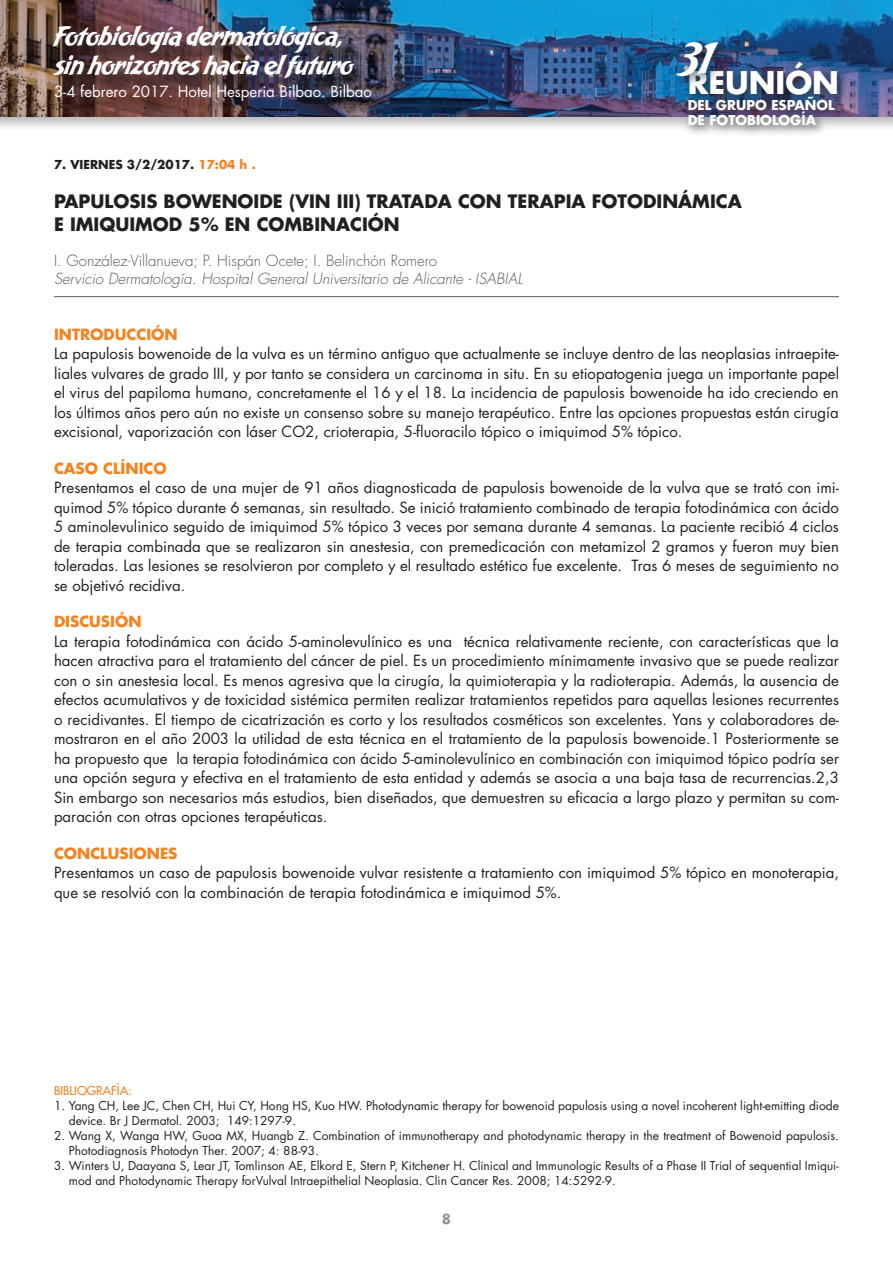
<style>
.page{position:relative;width:893px;height:1263px;background:#fff}
.page>*{position:absolute;margin:0;border:0;box-sizing:border-box;transform-origin:0 0}
.t1{font:41.1px "Bakery Script";color:#fff}
.t2{font:700 30.45px "Futura";color:#fff}
.t3{font:24.6px/29.5px "Bakery Script";color:#fff}
.t4{font:700 18px/22.5px "Futura LT";color:#231f20}
.t5{font:15px/19.5px "Futura LT";color:#231f20;text-align:justify}
.t6{font:italic 300 15px "Futura LT";color:#57585a}
.t7{font:300 15px "Futura LT";color:#57585a}
.t8{font:700 15px "Futura LT";color:#f58220}
.t9{font:15px "Futura";color:#fff}
.t10{font:700 13.5px "Futura LT";color:#939598}
.t11{font:700 13.2px/15.9px "Futura";color:#fff}
.t12{font:12px/15px "Futura LT";color:#231f20}
.t13{font:700 12px "Futura LT";color:#231f20}
.t14{font:12px "Futura LT";color:#f58220}
.s1{color:#f58220}
</style>
<div class="page">
<div style="left:0;top:0;width:893px;height:133px;background:#231f20;opacity:.3"></div>
<img style="left:0;top:0;width:893px;height:117px">
<div style="left:682px;top:56px;width:167px;height:82px;background:#231f20;opacity:.75"></div>
<div style="left:671px;top:36px;width:59px;height:52px;background:#231f20;opacity:.75"></div>
<div style="left:55px;top:27px;width:336px;height:92px;background:#231f20;opacity:.75"></div>
<hr style="left:54px;top:296px;width:785px;height:1px;background:#57585a">
<h3 class="t3" style="left:54px;top:22px;width:300px">Fotobiología dermatológica, sin horizontes hacia el futuro</h3>
<p class="t9" style="left:54px;top:81px;width:319px">3-4 febrero 2017. Hotel Hesperia Bilbao. Bilbao</p>
<h1 class="t1" style="left:680px;top:33px;width:35px">31</h1>
<h2 class="t2" style="left:688px;top:61px;width:153px">REUNIÓN</h2>
<p class="t11" style="left:688px;top:96px;width:149px">DEL GRUPO ESPAÑOL<br>DE FOTOBIOLOGÍA</p>
<p class="t13" style="left:54px;top:156px;width:203px">7. VIERNES 3/2/2017. <span class="s1">17:04 H .</span></p>
<p class="t4" style="left:54px;top:190px;width:689px">PAPULOSIS BOWENOIDE (VIN III) TRATADA CON TERAPIA FOTODINÁMICA<br>E IMIQUIMOD 5% EN COMBINACIÓN</p>
<p class="t7" style="left:54px;top:251px;width:385px">I. González-Villanueva; P. Hispán Ocete; I. Belinchón Romero</p>
<p class="t6" style="left:54px;top:269px;width:470px">Servicio Dermatología. Hospital General Universitario de Alicante - ISABIAL</p>
<p class="t8" style="left:54px;top:324px;width:16px">INTRODUCCI</p>
<p class="t8" style="left:151px;top:324px;width:26px">ÓN</p>
<p class="t5" style="left:54px;top:344px;width:787px">La papulosis bowenoide de la vulva es un término antiguo que actualmente se incluye dentro de las neoplasias intraepite&shy;liales vulvares de grado III, y por tanto se considera un carcinoma in situ. En su etiopatogenia juega un importante papel el virus del papiloma humano, concretamente el 16 y el 18. La incidencia de papulosis bowenoide ha ido creciendo en los últimos años pero aún no existe un consenso sobre su manejo terapéutico. Entre las opciones propuestas están cirugía excisional, vaporización con láser CO2, crioterapia, 5-fluoracilo tópico o imiquimod 5% tópico.</p>
<p class="t8" style="left:54px;top:458px;width:23px">CASO</p>
<p class="t8" style="left:103px;top:458px;width:34px">CLÍNICO</p>
<p class="t5" style="left:54px;top:478px;width:786px">Presentamos el caso de una mujer de 91 años diagnosticada de papulosis bowenoide de la vulva que se trató con imi&shy;quimod 5% tópico durante 6 semanas, sin resultado. Se inició tratamiento combinado de terapia fotodinámica con ácido 5 aminolevulinico seguido de imiquimod 5% tópico 3 veces por semana durante 4 semanas. La paciente recibió 4 ciclos de terapia combinada que se realizaron sin anestesia, con premedicación con metamizol 2 gramos y fueron muy bien toleradas. Las lesiones se resolvieron por completo y el resultado estético fue excelente. Tras 6 meses de seguimiento no se objetivó recidiva.</p>
<p class="t8" style="left:54px;top:612px;width:21px">DISCUSI</p>
<p class="t8" style="left:115px;top:612px;width:26px">ÓN</p>
<p class="t5" style="left:54px;top:632px;width:786px">La terapia fotodinámica con ácido 5-aminolevulínico es una técnica relativamente reciente, con características que la hacen atractiva para el tratamiento del cáncer de piel. Es un procedimiento mínimamente invasivo que se puede realizar con o sin anestesia local. Es menos agresiva que la cirugía, la quimioterapia y la radioterapia. Además, la ausencia de efectos acumulativos y de toxicidad sistémica permiten realizar tratamientos repetidos para aquellas lesiones recurrentes o recidivantes. El tiempo de cicatrización es corto y los resultados cosméticos son excelentes. Yans y colaboradores de&shy;mostraron en el año 2003 la utilidad de esta técnica en el tratamiento de la papulosis bowenoide.1 Posteriormente se ha propuesto que la terapia fotodinámica con ácido 5-aminolevulínico en combinación con imiquimod tópico podría ser una opción segura y efectiva en el tratamiento de esta entidad y además se asocia a una baja tasa de recurrencias.2,3<br>Sin embargo son necesarios más estudios, bien diseñados, que demuestren su eficacia a largo plazo y permitan su com&shy;paración con otras opciones terapéuticas.</p>
<p class="t8" style="left:54px;top:843px;width:22px">CONCLUSIONES</p>
<p class="t5" style="left:54px;top:863px;width:786px">Presentamos un caso de papulosis bowenoide vulvar resistente a tratamiento con imiquimod 5% tópico en monoterapia, que se resolvió con la combinación de terapia fotodinámica e imiquimod 5%.</p>
<p class="t14" style="left:54px;top:1082px;width:79px">BIBLIOGRAFÍA:</p>
<p class="t12" style="left:69px;top:1098px;width:772px;text-indent:-15px">1. Yang CH, Lee JC, Chen CH, Hui CY, Hong HS, Kuo HW. Photodynamic therapy for bowenoid papulosis using a novel incoherent light-emitting diode device. Br J Dermatol. 2003; 149:1297-9.</p>
<p class="t12" style="left:69px;top:1128px;width:772px;text-indent:-15px">2. Wang X, Wanga HW, Guoa MX, Huangb Z. Combination of immunotherapy and photodynamic therapy in the treatment of Bowenoid papulosis.<br>Photodiagnosis Photodyn Ther. 2007; 4: 88-93.</p>
<p class="t12" style="left:69px;top:1158px;width:772px;text-indent:-15px">3. Winters U, Daayana S, Lear JT, Tomlinson AE, Elkord E, Stern P, Kitchener H. Clinical and Immunologic Results of a Phase II Trial of sequential Imiqui&shy;mod and Photodynamic Therapy forVulval Intraepithelial Neoplasia. Clin Cancer Res. 2008; 14:5292-9.</p>
<p class="t10" style="left:442px;top:1210px;width:11px">8</p>
</div>
